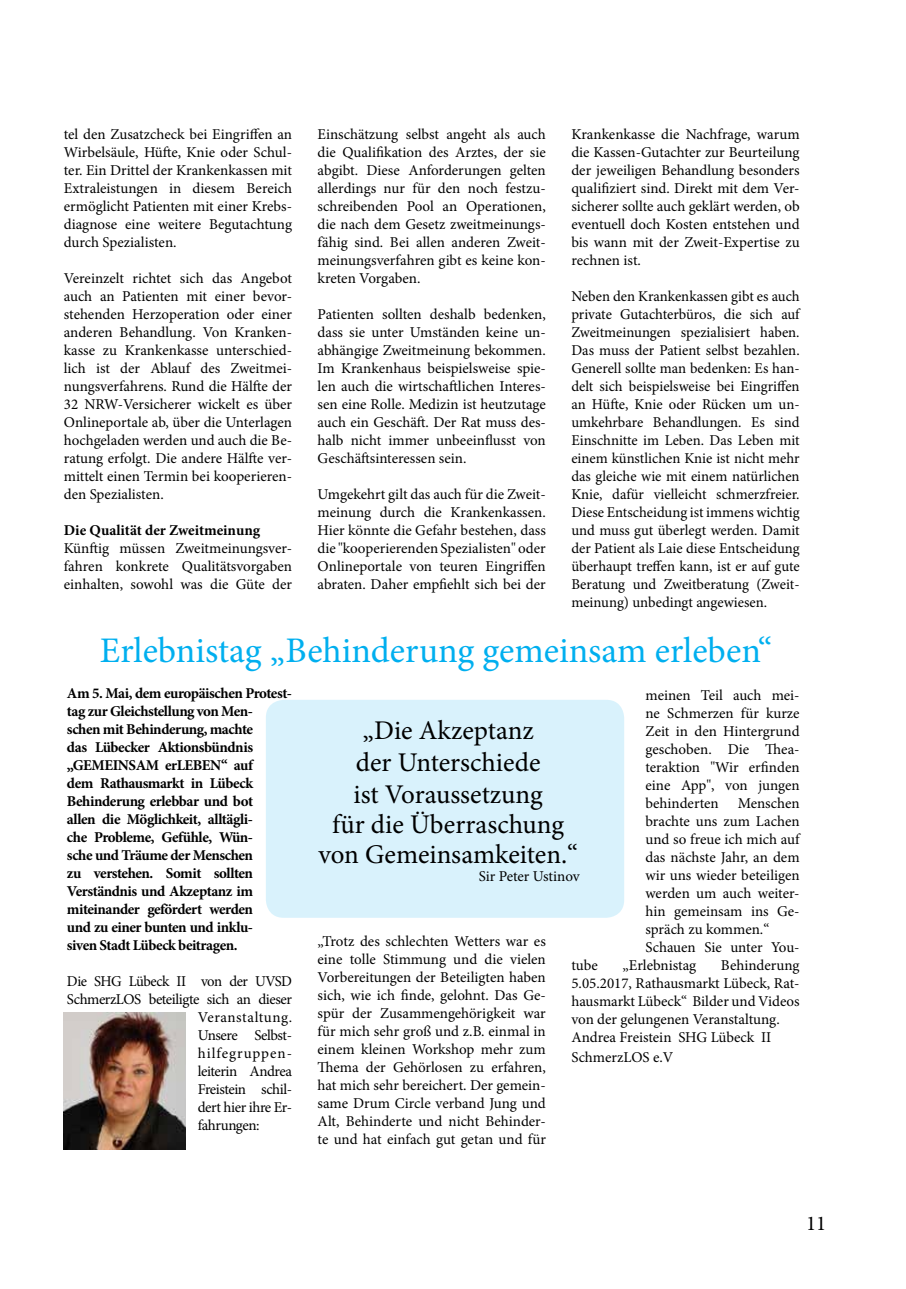
<style>
.page{position:relative;width:906px;height:1289px;background:#fff}
.page>*{position:absolute;margin:0;border:0;box-sizing:border-box;transform-origin:0 0}
.t1{font:36px "Minion Pro";color:#00afef}
.t2{font:27px/32.4px "Minion Pro";color:#000;text-align:center}
.t3{font:21px "Minion Pro";color:#000}
.t4{font:15px/18px "Minion Pro";letter-spacing:-.005em;color:#000;text-align:justify}
.t5{font:700 15px/18px "Minion Pro";letter-spacing:-.03em;color:#000}
.t6{font:15px "Minion Pro";letter-spacing:-.03em;color:#000}
.t7{font:15px "Minion Pro";letter-spacing:-.035em;color:#000}
.t8{font:700 15px "Minion Pro";color:#000}
.t9{font:15px "Minion Pro";letter-spacing:.03em;color:#000}
.t10{font:15px "Minion Pro";letter-spacing:.065em;color:#000}
</style>
<div class="page">
<div style="left:266px;top:699px;width:358px;height:218px;background:#d9f2fc;border-radius:18px"></div>
<img style="left:64px;top:1012px;width:121px;height:137px">
<p class="t4" style="left:64px;top:125px;width:230px">tel den Zusatzcheck bei Eingriffen an Wirbelsäule, Hüfte, Knie oder Schul&shy;ter. Ein Drittel der Krankenkassen mit Extraleistungen in diesem Bereich ermöglicht Patienten mit einer Krebs&shy;diagnose eine weitere Begutachtung durch Spezialisten.</p>
<p class="t4" style="left:64px;top:269px;width:230px">Vereinzelt richtet sich das Angebot auch an Patienten mit einer bevor&shy;stehenden Herzoperation oder einer anderen Behandlung. Von Kranken&shy;kasse zu Krankenkasse unterschied&shy;lich ist der Ablauf des Zweitmei&shy;nungsverfahrens. Rund die Hälfte der 32 NRW-Versicherer wickelt es über Onlineportale ab, über die Unterlagen hochgeladen werden und auch die Be&shy;ratung erfolgt. Die andere Hälfte ver&shy;mittelt einen Termin bei kooperieren&shy;den Spezialisten.</p>
<p class="t8" style="left:64px;top:519px;width:198px">Die Qualität der Zweitmeinung</p>
<p class="t4" style="left:64px;top:539px;width:230px">Künftig müssen Zweitmeinungsver&shy;fahren konkrete Qualitätsvorgaben einhalten, sowohl was die Güte der</p>
<p class="t4" style="left:317px;top:125px;width:230px">Einschätzung selbst angeht als auch die Qualifikation des Arztes, der sie abgibt. Diese Anforderungen gelten allerdings nur für den noch festzu&shy;schreibenden Pool an Operationen, die nach dem Gesetz zweitmeinungs&shy;fähig sind. Bei allen anderen Zweit&shy;meinungsverfahren gibt es keine kon&shy;kreten Vorgaben.</p>
<p class="t4" style="left:317px;top:305px;width:230px">Patienten sollten deshalb bedenken, dass sie unter Umständen keine un&shy;abhängige Zweitmeinung bekommen.<br>Im Krankenhaus beispielsweise spie&shy;len auch die wirtschaftlichen Interes&shy;sen eine Rolle. Medizin ist heutzutage auch ein Geschäft. Der Rat muss des&shy;halb nicht immer unbeeinflusst von Geschäftsinteressen sein.</p>
<p class="t4" style="left:317px;top:485px;width:230px">Umgekehrt gilt das auch für die Zweit&shy;meinung durch die Krankenkassen.<br>Hier könnte die Gefahr bestehen, dass die "kooperierenden Spezialisten" oder Onlineportale von teuren Eingriffen abraten. Daher empfiehlt sich bei der</p>
<p class="t4" style="left:571px;top:125px;width:230px">Krankenkasse die Nachfrage, warum die Kassen-Gutachter zur Beurteilung der jeweiligen Behandlung besonders qualifiziert sind. Direkt mit dem Ver&shy;sicherer sollte auch geklärt werden, ob eventuell doch Kosten entstehen und bis wann mit der Zweit-Expertise zu rechnen ist.</p>
<p class="t4" style="left:571px;top:287px;width:230px">Neben den Krankenkassen gibt es auch private Gutachterbüros, die sich auf Zweitmeinungen spezialisiert haben.<br>Das muss der Patient selbst bezahlen.<br>Generell sollte man bedenken: Es han&shy;delt sich beispielsweise bei Eingriffen an Hüfte, Knie oder Rücken um un&shy;umkehrbare Behandlungen. Es sind Einschnitte im Leben. Das Leben mit einem künstlichen Knie ist nicht mehr das gleiche wie mit einem natürlichen Knie, dafür vielleicht schmerzfreier.<br>Diese Entscheidung ist immens wichtig und muss gut überlegt werden. Damit der Patient als Laie diese Entscheidung überhaupt treffen kann, ist er auf gute Beratung und Zweitberatung (Zweit&shy;meinung) unbedingt angewiesen.</p>
<h1 class="t1" style="left:100px;top:626px;width:673px">Erlebnistag „Behinderung gemeinsam erleben“</h1>
<p class="t5" style="left:67px;top:684px;width:227px">Am 5. Mai, dem europäischen Protest&shy;tag zur Gleichstellung von Men-<br>schen mit Behinderung, machte<br>das Lübecker Aktionsbündnis „GEMEINSAM erLEBEN“ auf<br>dem Rathausmarkt in Lübeck<br>Behinderung erlebbar und bot<br>allen die Möglichkeit, alltägli-<br>che Probleme, Gefühle, Wün-<br>sche und Träume der Menschen<br>zu verstehen. Somit sollten<br>Verständnis und Akzeptanz im miteinander gefördert werden<br>und zu einer bunten und inklu-<br>siven Stadt Lübeck beitragen.</p>
<p class="t7" style="left:67px;top:971px;width:227px">Die SHG Lübeck II von der UVSD</p>
<p class="t6" style="left:67px;top:989px;width:227px">SchmerzLOS beteiligte sich an dieser</p>
<p class="t9" style="left:198px;top:1007px;width:96px">Veranstaltung.</p>
<p class="t7" style="left:198px;top:1025px;width:96px">Unsere Selbst-</p>
<p class="t10" style="left:198px;top:1043px;width:96px">hilfegruppen-</p>
<p class="t6" style="left:198px;top:1061px;width:96px">leiterin Andrea</p>
<p class="t6" style="left:198px;top:1079px;width:96px">Freistein schil-</p>
<p class="t6" style="left:198px;top:1097px;width:96px">dert hier ihre Er-</p>
<p class="t6" style="left:198px;top:1115px;width:63px">fahrungen:</p>
<p class="t4" style="left:645px;top:686px;width:156px">meinen Teil auch mei&shy;ne Schmerzen für kurze Zeit in den Hintergrund geschoben. Die Thea&shy;teraktion "Wir erfinden eine App", von jungen behinderten</p>
<h2 class="t2" style="left:353px;top:714px;width:191px">„Die Akzeptanz der Unterschiede ist Voraussetzung</h2>
<h2 class="t2" style="left:318px;top:810px;width:261px;line-height:30px">für die Überraschung von Gemeinsamkeiten.“</h2>
<p class="t4" style="left:479px;top:867px;width:103px">Sir Peter Ustinov</p>
<p class="t4" style="left:645px;top:794px;width:156px;text-align:left;text-indent:92px">Menschen brachte uns zum Lachen und so freue ich mich auf das nächste Jahr, an dem wir uns wieder beteiligen werden um auch weiter&shy;hin gemeinsam ins Ge&shy;spräch zu kommen.“<br>Schauen Sie unter You-</p>
<p class="t4" style="left:317px;top:932px;width:230px">„Trotz des schlechten Wetters war es eine tolle Stimmung und die vielen Vorbereitungen der Beteiligten haben sich, wie ich finde, gelohnt. Das Ge&shy;spür der Zusammengehörigkeit war für mich sehr groß und z.B. einmal in einem kleinen Workshop mehr zum Thema der Gehörlosen zu erfahren, hat mich sehr bereichert. Der gemein&shy;same Drum Circle verband Jung und Alt, Behinderte und nicht Behinder&shy;te und hat einfach gut getan und für</p>
<p class="t4" style="left:571px;top:956px;width:230px;text-align:left;text-indent:150px">Behinderung<br>5.05.2017, Rathausmarkt Lübeck, Rat&shy;hausmarkt Lübeck“ Bilder und Videos von der gelungenen Veranstaltung.<br>Andrea Freistein SHG Lübeck II</p>
<p class="t4" style="left:571px;top:1048px;width:103px">SchmerzLOS e.V</p>
<p class="t4" style="left:571px;top:956px;width:28px">tube</p>
<p class="t4" style="left:622px;top:956px;width:75px">„Erlebnistag</p>
<h3 class="t3" style="left:806px;top:1208px;width:22px">11</h3>
</div>
